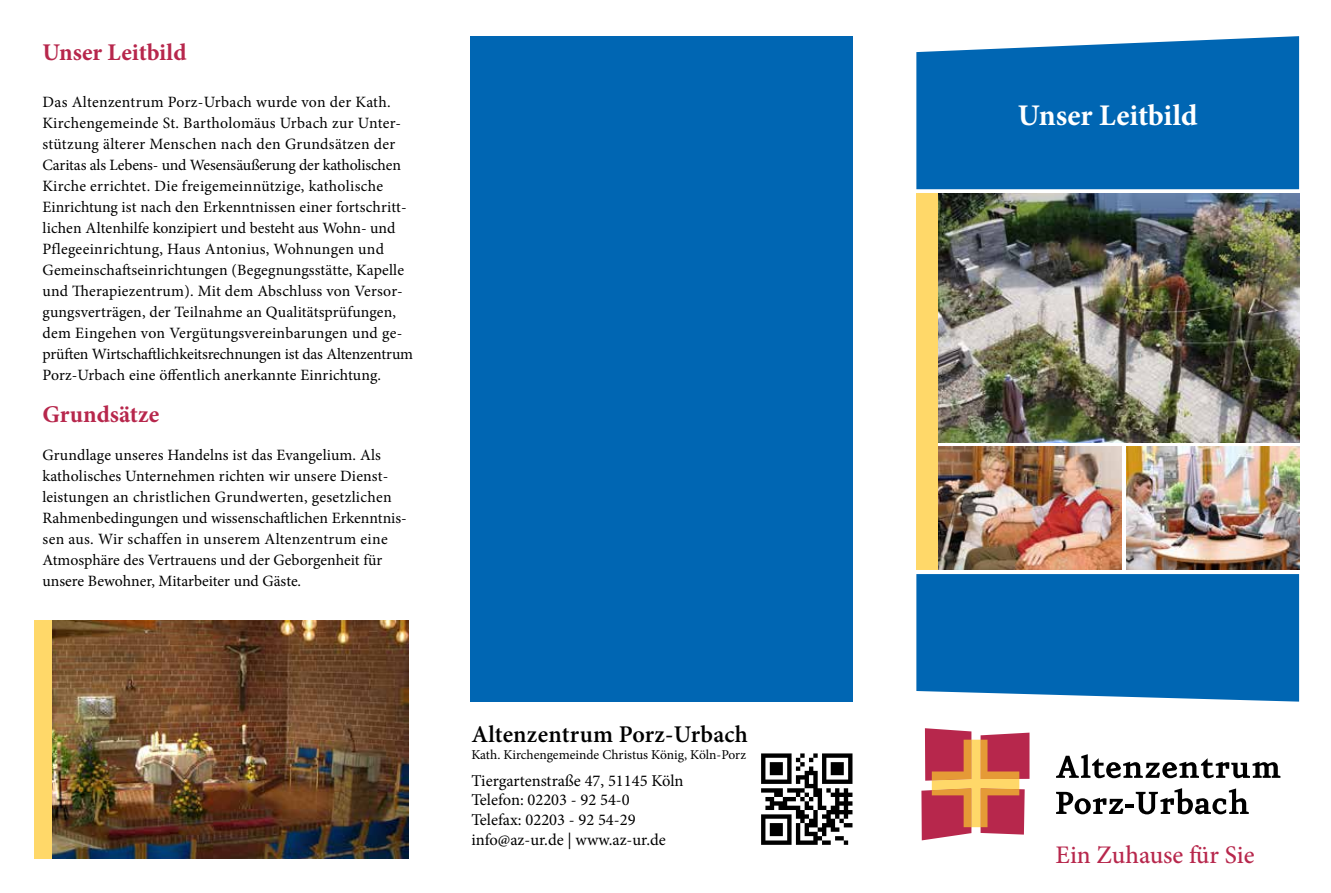
<style>
.page{position:relative;width:1331px;height:893px;background:#fff}
.page>*{position:absolute;margin:0;border:0;box-sizing:border-box;transform-origin:0 0}
.t1{font:700 30px "Minion Pro";letter-spacing:-.005em;color:#fff}
.t2{font:500 25.35px "Minion Pro";color:#b7274c}
.t3{font:600 24px "Minion Pro";letter-spacing:.01em;color:#000}
.t4{font:700 24px "Minion Pro";color:#b7274c}
.t5{font:16.5px/19.8px "Minion Pro";color:#000}
.t6{font:15.75px/21px "Minion Pro";letter-spacing:.01em;color:#000}
.t7{font:13.5px "Minion Pro";letter-spacing:-.005em;color:#000}
</style>
<div class="page">
<img style="left:938px;top:193px;width:361px;height:249px">
<svg style="left:1056px;top:754px;width:224px;height:24px"></svg>
<svg style="left:1056px;top:788px;width:193px;height:26px"></svg>
<svg style="left:921px;top:728px;width:108px;height:112px;background:#d27066"></svg>
<div style="left:470px;top:36px;width:383px;height:666px;background:#0066b3"></div>
<div style="left:916px;top:36px;width:383px;height:153px;background:#0066b3"></div>
<div style="left:916px;top:574px;width:383px;height:128px;background:#0066b3"></div>
<svg style="left:761px;top:753px;width:91px;height:92px"></svg>
<img style="left:51px;top:621px;width:357px;height:238px">
<div style="left:34px;top:621px;width:17px;height:238px;background:#ffd869"></div>
<img style="left:1127px;top:446px;width:172px;height:124px">
<img style="left:938px;top:446px;width:183px;height:124px">
<div style="left:916px;top:193px;width:22px;height:377px;background:#ffd869"></div>
<h3 class="t4" style="left:43px;top:35px;width:145px">Unser Leitbild</h3>
<p class="t6" style="left:43px;top:91px;width:372px">Das Altenzentrum Porz-Urbach wurde von der Kath.<br>Kirchengemeinde St. Bartholomäus Urbach zur Unter&shy;stützung älterer Menschen nach den Grundsätzen der Caritas als Lebens- und Wesensäußerung der katholischen Kirche errichtet. Die freigemeinnützige, katholische Einrichtung ist nach den Erkenntnissen einer fortschritt&shy;lichen Altenhilfe konzipiert und besteht aus Wohn- und Pflegeeinrichtung, Haus Antonius, Wohnungen und Gemeinschaftseinrichtungen (Begegnungsstätte, Kapelle und Therapiezentrum). Mit dem Abschluss von Versor&shy;gungsverträgen, der Teilnahme an Qualitätsprüfungen, dem Eingehen von Vergütungsvereinbarungen und ge&shy;prüften Wirtschaftlichkeitsrechnungen ist das Altenzentrum Porz-Urbach eine öffentlich anerkannte Einrichtung.</p>
<h3 class="t4" style="left:43px;top:397px;width:118px">Grundsätze</h3>
<p class="t6" style="left:43px;top:445px;width:366px">Grundlage unseres Handelns ist das Evangelium. Als katholisches Unternehmen richten wir unsere Dienst&shy;leistungen an christlichen Grundwerten, gesetzlichen Rahmenbedingungen und wissenschaftlichen Erkenntnis&shy;sen aus. Wir schaffen in unserem Altenzentrum eine Atmosphäre des Vertrauens und der Geborgenheit für unsere Bewohner, Mitarbeiter und Gäste.</p>
<h3 class="t3" style="left:471px;top:718px;width:278px">Altenzentrum Porz-Urbach</h3>
<p class="t7" style="left:471px;top:745px;width:276px">Kath. Kirchengemeinde Christus König, Köln-Porz</p>
<p class="t5" style="left:471px;top:771px;width:214px">Tiergartenstraße 47, 51145 Köln<br>Telefon: 02203 - 92 54-0<br>Telefax: 02203 - 92 54-29 info@az-ur.de | www.az-ur.de</p>
<h1 class="t1" style="left:1018px;top:94px;width:181px">Unser Leitbild</h1>
<h2 class="t2" style="left:1056px;top:838px;width:201px">Ein Zuhause für Sie</h2>
</div>
